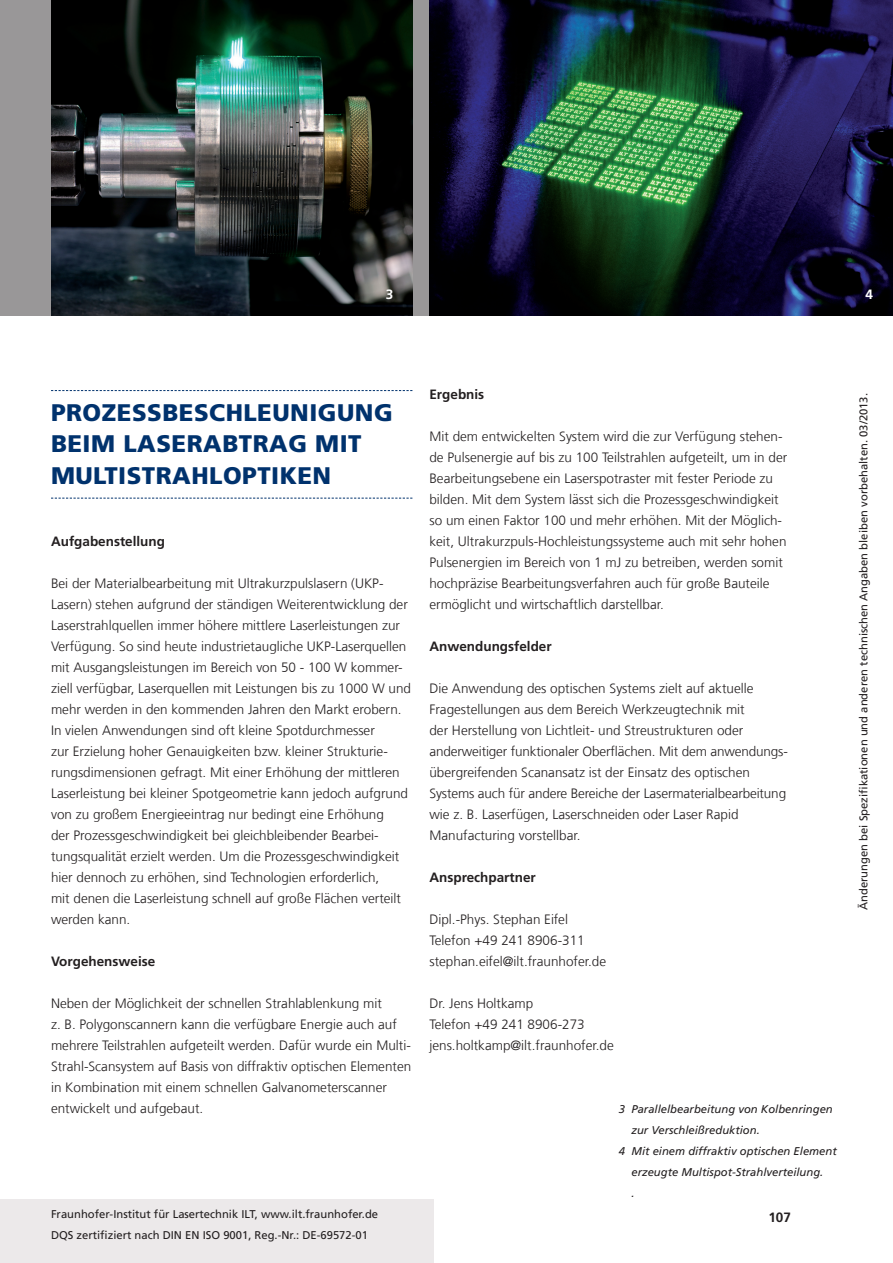
<style>
.page{position:relative;width:893px;height:1263px;background:#fff}
.page>*{position:absolute;margin:0;border:0;box-sizing:border-box;transform-origin:0 0}
.t1{font:900 24px/31.5px "Frutiger LT Com";letter-spacing:.02em;color:#00326d}
.t2{font:300 13.5px/21px "Frutiger LT Com";color:#231f20}
.t3{font:700 13.5px "Frutiger LT Com";color:#231f20}
.t4{font:700 13.5px "Frutiger LT Com";color:#fff}
.t5{font:11.25px/21px "Frutiger LT Com";color:#231f20}
.t6{font:italic 11.25px "Frutiger LT Com";color:#231f20}
</style>
<div class="page">
<div style="left:0;top:1199px;width:434px;height:64px;background:#ece9ea"></div>
<div style="left:0;top:0;width:893px;height:315px;background:#999798"></div>
<img style="left:51px;top:0;width:361px;height:315px">
<img style="left:429px;top:0;width:464px;height:315px">
<svg style="left:51px;top:390px;width:361px;height:1px"></svg>
<svg style="left:51px;top:498px;width:361px;height:1px"></svg>
<p class="t4" style="left:386px;top:286px;width:9px">3</p>
<p class="t4" style="left:865px;top:286px;width:9px">4</p>
<h1 class="t1" style="left:51px;top:397px;width:82px">PROZESS</h1>
<h1 class="t1" style="left:51px;top:397px;width:343px;text-indent:111px">BESCHLEUNIGUNG<br>BEIM LASERABTRAG MIT<br>MULTISTRAH</h1>
<h1 class="t1" style="left:209px;top:460px;width:124px">LOPTIKEN</h1>
<p class="t3" style="left:51px;top:534px;width:116px">Aufgabenstellung</p>
<p class="t2" style="left:51px;top:573px;width:362px">Bei der Materialbearbeitung mit Ultrakurzpulslasern (UKP-Lasern) stehen aufgrund der ständigen Weiterentwicklung der Laserstrahlquellen immer höhere mittlere Laserleistungen zur Verfügung. So sind heute industrietaugliche UKP-Laserquellen mit Ausgangsleistungen im Bereich von 50 - 100 W kommer&shy;ziell verfügbar, Laserquellen mit Leistungen bis zu 1000 W und mehr werden in den kommenden Jahren den Markt erobern.<br>In vielen Anwendungen sind oft kleine Spotdurchmesser<br>zur Erzielung hoher Genauigkeiten bzw. kleiner Strukturie&shy;rungsdimensionen gefragt. Mit einer Erhöhung der mittleren Laserleistung bei kleiner Spotgeometrie kann jedoch aufgrund von zu großem Energieeintrag nur bedingt eine Erhöhung<br>der Prozessgeschwindigkeit bei gleichbleibender Bearbei&shy;tungsqualität erzielt werden. Um die Prozessgeschwindigkeit hier dennoch zu erhöhen, sind Technologien erforderlich,<br>mit denen die Laserleistung schnell auf große Flächen verteilt werden kann.</p>
<p class="t3" style="left:51px;top:954px;width:106px">Vorgehensweise</p>
<p class="t2" style="left:51px;top:993px;width:362px">Neben der Möglichkeit der schnellen Strahlablenkung mit<br>z. B. Polygonscannern kann die verfügbare Energie auch auf mehrere Teilstrahlen aufgeteilt werden. Dafür wurde ein Multi-Strahl-Scansystem auf Basis von diffraktiv optischen Elementen in Kombination mit einem schnellen Galvanometerscanner entwickelt und aufgebaut.</p>
<p class="t5" style="left:51px;top:1204px;width:329px">Fraunhofer-Institut für Lasertechnik ILT, www.ilt.fraunhofer.de<br>DQS zertifiziert nach DIN EN ISO 9001, Reg.-Nr.: DE-69572-01</p>
<p class="t3" style="left:429px;top:386px;width:56px">Ergebnis</p>
<p class="t2" style="left:429px;top:426px;width:359px">Mit dem entwickelten System wird die zur Verfügung stehen&shy;de Pulsenergie auf bis zu 100 Teilstrahlen aufgeteilt, um in der Bearbeitungsebene ein Laserspotraster mit fester Periode zu bilden. Mit dem System lässt sich die Prozessgeschwindigkeit so um einen Faktor 100 und mehr erhöhen. Mit der Möglich&shy;keit, Ultrakurzpuls-Hochleistungssysteme auch mit sehr hohen Pulsenergien im Bereich von 1 mJ zu betreiben, werden somit hochpräzise Bearbeitungsverfahren auch für große Bauteile ermöglicht und wirtschaftlich darstellbar.</p>
<p class="t3" style="left:429px;top:638px;width:124px">Anwendungsfelder</p>
<p class="t2" style="left:429px;top:678px;width:360px">Die Anwendung des optischen Systems zielt auf aktuelle Fragestellungen aus dem Bereich Werkzeugtechnik mit<br>der Herstellung von Lichtleit- und Streustrukturen oder anderweitiger funktionaler Oberflächen. Mit dem anwendungs&shy;übergreifenden Scanansatz ist der Einsatz des optischen Systems auch für andere Bereiche der Lasermaterialbearbeitung wie z. B. Laserfügen, Laserschneiden oder Laser Rapid Manufacturing vorstellbar.</p>
<p class="t3" style="left:429px;top:869px;width:108px">Ansprechpartner</p>
<p class="t2" style="left:429px;top:909px;width:178px">Dipl.-Phys. Stephan Eifel<br>Telefon +49 241 8906-311 stephan.eifel@ilt.fraunhofer.de</p>
<p class="t2" style="left:429px;top:993px;width:186px">Dr. Jens Holtkamp<br>Telefon +49 241 8906-273 jens.holtkamp@ilt.fraunhofer.de</p>
<p class="t6" style="left:619px;top:1103px;width:216px">3 Parallelbearbeitung von Kolbenringen</p>
<p class="t6" style="left:631px;top:1124px;width:130px">zur Verschleißreduktion.</p>
<p class="t6" style="left:619px;top:1145px;width:220px">4 Mit einem diffraktiv optischen Element</p>
<p class="t6" style="left:631px;top:1166px;width:193px">erzeugte Multispot-Strahlverteilung.</p>
<p class="t6" style="left:631px;top:1187px;width:5px">.</p>
<p class="t3" style="left:768px;top:1209px;width:24px">107</p>
<p class="t5" style="left:853px;top:910px;width:518px;rotate:-90deg">Änderungen bei Spezifikationen und anderen technischen Angaben bleiben vorbehalten. 03/2013.</p>
</div>
